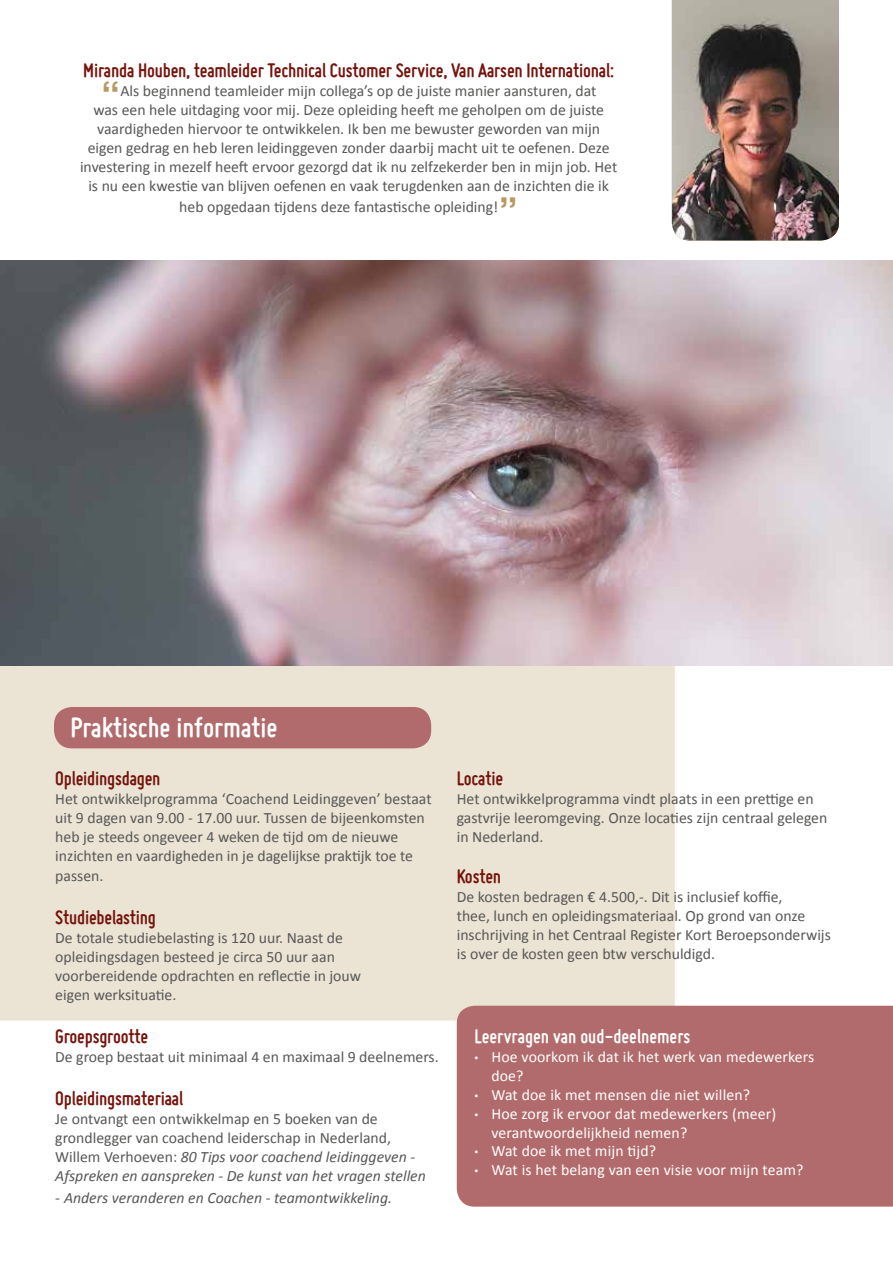
<style>
.page{position:relative;width:893px;height:1263px;background:#fff}
.page>*{position:absolute;margin:0;border:0;box-sizing:border-box;transform-origin:0 0}
.t1{font:39px "Rockwell";color:#b79a63}
.t2{font:700 30px "Miso";color:#fff}
.t3{font:700 21px "Miso";letter-spacing:-.01em;color:#74140c}
.t4{font:700 21px "Miso";color:#fff}
.t5{font:15.75px/18.9px "Calibri";color:#575756}
.t6{font:15.75px/18.9px "Calibri";letter-spacing:.01em;color:#fff}
.t7{font:italic 15.75px "Calibri";color:#575756}
.s1{font-style:italic}
.s2{font-family:"Myriad Pro";font-weight:300}
</style>
<div class="page">
<div style="left:0;top:665px;width:675px;height:355px;background:#ebe4d5"></div>
<div style="left:54px;top:707px;width:377px;height:41px;background:#b26b6c;border-radius:18px"></div>
<img style="left:672px;top:0;width:167px;height:240px">
<div style="left:457px;top:1006px;width:436px;height:200px;background:#b26b6c"></div>
<img style="left:0;top:260px;width:893px;height:405px">
<h3 class="t3" style="left:83px;top:59px;width:532px">Miranda Houben, teamleider Technical Customer Service, Van Aarsen International:</h3>
<h1 class="t1" style="left:101px;top:71px;width:21px">“</h1>
<p class="t5" style="left:120px;top:81px;width:478px">Als beginnend teamleider mijn collega’s op de juiste manier aansturen, dat</p>
<p class="t5" style="left:93px;top:100px;width:512px">was een hele uitdaging voor mij. Deze opleiding heeft me geholpen om de juiste</p>
<p class="t5" style="left:97px;top:118px;width:504px">vaardigheden hiervoor te ontwikkelen. Ik ben me bewuster geworden van mijn</p>
<p class="t5" style="left:88px;top:137px;width:523px">eigen gedrag en heb leren leidinggeven zonder daarbij macht uit te oefenen. Deze</p>
<p class="t5" style="left:80px;top:156px;width:539px">investering in mezelf heeft ervoor gezorgd dat ik nu zelfzekerder ben in mijn job. Het</p>
<p class="t5" style="left:88px;top:175px;width:522px">is nu een kwestie van blijven oefenen en vaak terugdenken aan de inzichten die ik</p>
<p class="t5" style="left:179px;top:197px;width:321px">heb opgedaan tijdens deze fantastische opleiding!</p>
<h1 class="t1" style="left:498px;top:187px;width:21px">”</h1>
<h2 class="t2" style="left:71px;top:710px;width:208px">Praktische informatie</h2>
<h3 class="t3" style="left:55px;top:766px;width:107px">Opleidingsdagen</h3>
<p class="t5" style="left:55px;top:788px;width:378px">Het ontwikkelprogramma ‘Coachend Leidinggeven’ bestaat uit 9 dagen van 9.00 - 17.00 uur. Tussen de bijeenkomsten heb je steeds ongeveer 4 weken de tijd om de nieuwe inzichten en vaardigheden in je dagelijkse praktijk toe te</p>
<p class="t5" style="left:55px;top:866px;width:50px">passen.</p>
<h3 class="t3" style="left:55px;top:906px;width:102px">Studiebelasting</h3>
<p class="t5" style="left:55px;top:928px;width:307px">De totale studiebelasting is 120 uur. Naast de opleidingsdagen besteed je circa 50 uur aan voorbereidende opdrachten en reflectie in jouw eigen werksituatie.</p>
<h3 class="t3" style="left:55px;top:1024px;width:94px">Groepsgrootte</h3>
<p class="t5" style="left:55px;top:1047px;width:385px">De groep bestaat uit minimaal 4 en maximaal 9 deelnemers.</p>
<h3 class="t3" style="left:55px;top:1087px;width:130px">Opleidingsmateriaal</h3>
<p class="t5" style="left:55px;top:1109px;width:372px">Je ontvangt een ontwikkelmap en 5 boeken van de grondlegger van coachend leiderschap in Nederland, Willem Verhoeven: <span class="s1">80 Tips voor coachend leidinggeven - Afspreken en aanspreken - De kunst van het vragen stellen</span></p>
<p class="t7" style="left:55px;top:1186px;width:338px">- Anders veranderen en Coachen - teamontwikkeling.</p>
<h3 class="t3" style="left:457px;top:766px;width:48px">Locatie</h3>
<p class="t5" style="left:457px;top:788px;width:372px">Het ontwikkelprogramma vindt plaats in een prettige en gastvrije leeromgeving. Onze locaties zijn centraal gelegen in Nederland.</p>
<h3 class="t3" style="left:457px;top:865px;width:46px">Kosten</h3>
<p class="t5" style="left:457px;top:887px;width:376px">De kosten bedragen € 4.500,-. Dit is inclusief koffie,<br>thee, lunch en opleidingsmateriaal. Op grond van onze inschrijving in het Centraal Register Kort Beroepsonderwijs is over de kosten geen btw verschuldigd.</p>
<h3 class="t4" style="left:474px;top:1024px;width:218px">Leervragen van oud-deelnemers</h3>
<p class="t6" style="left:491px;top:1046px;width:324px;text-indent:-17px"><span class="s2">•</span> Hoe voorkom ik dat ik het werk van medewerkers doe?</p>
<p class="t6" style="left:474px;top:1084px;width:277px"><span class="s2">•</span> Wat doe ik met mensen die niet willen?</p>
<p class="t6" style="left:491px;top:1103px;width:286px;text-indent:-17px"><span class="s2">•</span> Hoe zorg ik ervoor dat medewerkers (meer) verantwoordelijkheid nemen?</p>
<p class="t6" style="left:474px;top:1141px;width:183px"><span class="s2">•</span> Wat doe ik met mijn tijd?</p>
<p class="t6" style="left:474px;top:1160px;width:331px"><span class="s2">•</span> Wat is het belang van een visie voor mijn team?</p>
</div>
